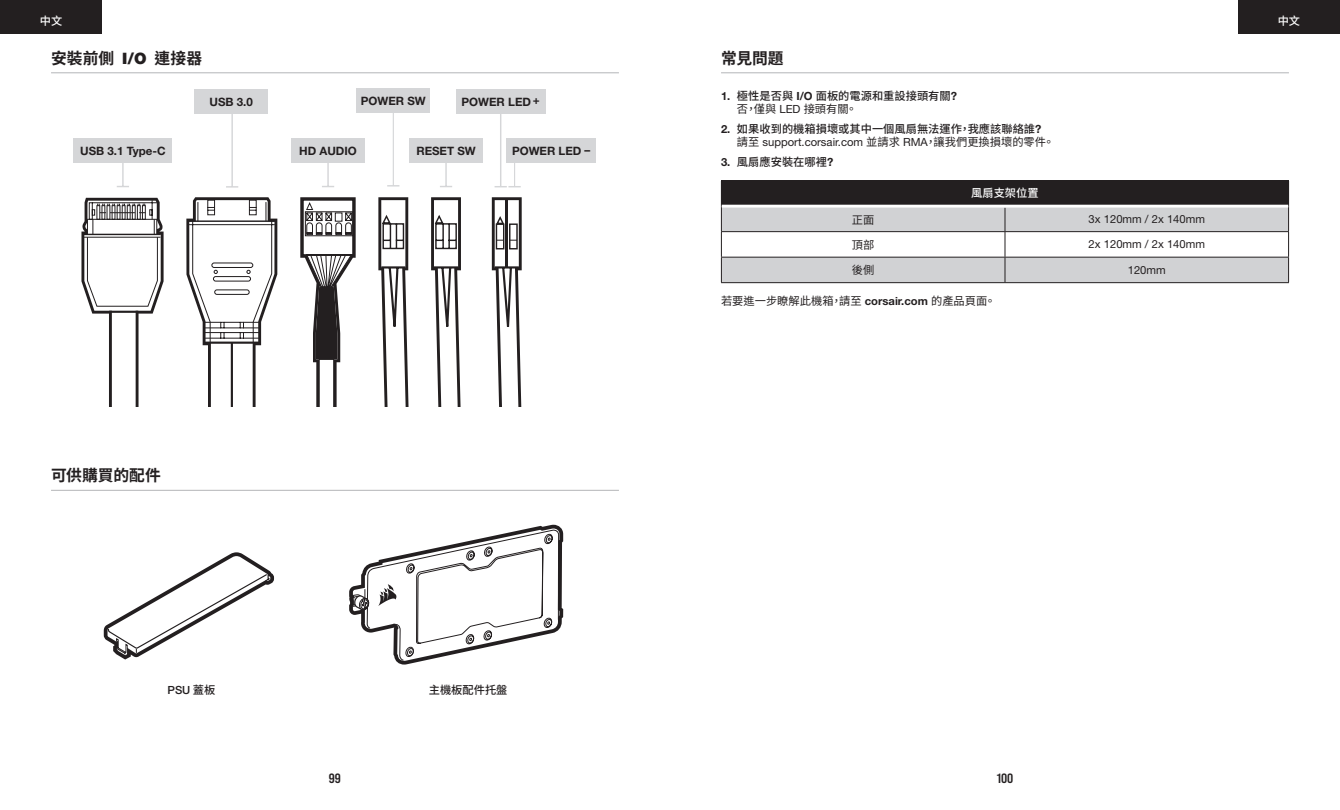
<style>
.page{position:relative;width:1340px;height:810px;background:#fff}
.page>*{position:absolute;margin:0;border:0;box-sizing:border-box;transform-origin:0 0}
.t1{font:700 15.75px "Source Han Sans HWTC";color:#231f20}
.t2{font:13.5px "Bebas Neue Pro Sm E Bd";color:#231f20}
.t3{font:700 11.47px "Helvetica Neue LT Pro";color:#231f20}
.t4{font:500 11.25px/13.5px "Source Han Sans TC";color:#231f20}
.t5{font:11.25px "Helvetica Neue LT Pro";color:#231f20}
.t6{font:11.25px "Source Han Sans TC";color:#231f20}
.t7{font:500 11.25px "Source Han Sans TC";color:#fff}
.t8{font:500 11.25px "Helvetica Neue LT Pro";color:#231f20}
.s1{font-family:"Helvetica Neue LT Pro";font-weight:900}
.s2{font-family:"Source Han Sans TC"}
.s3{font-family:"Helvetica Neue LT Pro";font-weight:700}
.s4{font-weight:400}
.s5{font-family:"Helvetica Neue LT Pro";font-weight:400}
</style>
<div class="page">
<svg style="left:104px;top:552px;width:170px;height:108px"></svg>
<svg style="left:349px;top:525px;width:214px;height:140px"></svg>
<hr style="left:231px;top:113px;width:2px;height:74px;background:#d5d6d8">
<svg style="left:226px;top:186px;width:12px;height:2px"></svg>
<div style="left:194px;top:89px;width:74px;height:25px;background:#d5d6d8"></div>
<hr style="left:122px;top:154px;width:2px;height:33px;background:#d5d6d8">
<div style="left:74px;top:138px;width:98px;height:24px;background:#d5d6d8"></div>
<hr style="left:327px;top:154px;width:2px;height:33px;background:#d5d6d8">
<div style="left:291px;top:138px;width:74px;height:24px;background:#d5d6d8"></div>
<hr style="left:393px;top:113px;width:1px;height:73px;background:#d5d6d8">
<svg style="left:387px;top:185px;width:12px;height:2px"></svg>
<div style="left:356px;top:88px;width:74px;height:25px;background:#d5d6d8"></div>
<hr style="left:445px;top:154px;width:2px;height:33px;background:#d5d6d8">
<div style="left:409px;top:138px;width:74px;height:24px;background:#d5d6d8"></div>
<svg style="left:81px;top:198px;width:83px;height:209px"></svg>
<hr style="left:109px;top:311px;width:29px;height:2px;background:#231f20">
<svg style="left:186px;top:197px;width:91px;height:210px"></svg>
<svg style="left:378px;top:197px;width:31px;height:210px"></svg>
<svg style="left:300px;top:197px;width:55px;height:210px"></svg>
<hr style="left:302px;top:254px;width:51px;height:2px;background:#231f20">
<svg style="left:431px;top:197px;width:30px;height:210px"></svg>
<hr style="left:500px;top:114px;width:1px;height:73px;background:#d5d6d8">
<div style="left:456px;top:89px;width:89px;height:25px;background:#d5d6d8"></div>
<svg style="left:494px;top:160px;width:26px;height:27px"></svg>
<div style="left:506px;top:138px;width:90px;height:25px;background:#d5d6d8"></div>
<svg style="left:492px;top:197px;width:30px;height:210px"></svg>
<hr style="left:505px;top:199px;width:3px;height:68px;background:#231f20">
<div style="left:1237px;top:0;width:102px;height:34px;background:#231f20"></div>
<div style="left:0;top:0;width:102px;height:34px;background:#231f20"></div>
<hr style="left:51px;top:72px;width:568px;height:1px;background:#bcbdc0">
<hr style="left:51px;top:490px;width:568px;height:1px;background:#bcbdc0">
<hr style="left:721px;top:72px;width:567px;height:1px;background:#bcbdc0">
<div style="left:721px;top:181px;width:567px;height:25px;background:#231f20"></div>
<svg style="left:722px;top:208px;width:566px;height:74px;fill:#d1d2d4"></svg>
<hr style="left:721px;top:180px;width:284px;height:1px;background:#231f20">
<hr style="left:1005px;top:180px;width:283px;height:1px;background:#231f20">
<hr style="left:721px;top:231px;width:284px;height:1px;background:#231f20">
<hr style="left:1005px;top:231px;width:283px;height:1px;background:#231f20">
<hr style="left:721px;top:257px;width:284px;height:1px;background:#231f20">
<svg style="left:721px;top:204px;width:1px;height:78px"></svg>
<hr style="left:1005px;top:257px;width:283px;height:1px;background:#231f20">
<svg style="left:1004px;top:208px;width:1px;height:74px"></svg>
<svg style="left:1288px;top:181px;width:1px;height:101px"></svg>
<hr style="left:721px;top:282px;width:284px;height:1px;background:#231f20">
<hr style="left:1005px;top:282px;width:283px;height:1px;background:#231f20">
<hr style="left:721px;top:205px;width:284px;height:3px;background:#fff">
<hr style="left:1005px;top:205px;width:283px;height:3px;background:#fff">
<p class="t7" style="left:40px;top:14px;width:24px">中文</p>
<p class="t7" style="left:1277px;top:14px;width:24px">中文</p>
<h1 class="t1" style="left:51px;top:49px;width:153px">安裝前側 <span class="s1">I/O</span> 連接器</h1>
<p class="t3" style="left:209px;top:95px;width:45px">USB 3.0</p>
<p class="t3" style="left:361px;top:93px;width:66px">POWER SW</p>
<p class="t3" style="left:461px;top:95px;width:80px">POWER LED +</p>
<p class="t3" style="left:80px;top:143px;width:87px">USB 3.1 Type-C</p>
<p class="t3" style="left:299px;top:143px;width:59px">HD AUDIO</p>
<p class="t3" style="left:416px;top:143px;width:61px">RESET SW</p>
<p class="t3" style="left:512px;top:144px;width:80px">POWER LED –</p>
<h1 class="t1" style="left:51px;top:467px;width:111px">可供購買的配件</h1>
<p class="t8" style="left:167px;top:683px;width:49px">PSU <span class="s2">蓋板</span></p>
<p class="t4" style="left:429px;top:683px;width:80px">主機板配件托盤</p>
<h1 class="t1" style="left:721px;top:49px;width:64px">常見問題</h1>
<p class="t4" style="left:737px;top:89px;width:222px;text-indent:-16px"><span class="s3">1.</span> 極性是否與 <span class="s3">I/O</span> 面板的電源和重設接頭有關<span class="s3">?</span><span class="s4">否，僅與</span> <span class="s5">LED</span> <span class="s4">接頭有關。</span></p>
<p class="t4" style="left:721px;top:122px;width:322px"><span class="s3">2.</span> 如果收到的機箱損壞或其中一個風扇無法運作，我應該聯絡誰<span class="s3">?</span></p>
<p class="t5" style="left:737px;top:135px;width:319px"><span class="s2">請至</span> support.corsair.com <span class="s2">並請求</span> RMA<span class="s2">，讓我們更換損壞的零件。</span></p>
<p class="t4" style="left:721px;top:156px;width:114px"><span class="s3">3.</span> 風扇應安裝在哪裡<span class="s3">?</span></p>
<p class="t7" style="left:971px;top:187px;width:69px">風扇支架位置</p>
<p class="t6" style="left:852px;top:213px;width:24px">正面</p>
<p class="t5" style="left:1088px;top:213px;width:118px">3x 120mm / 2x 140mm</p>
<p class="t6" style="left:852px;top:238px;width:24px">頂部</p>
<p class="t5" style="left:1088px;top:237px;width:118px">2x 120mm / 2x 140mm</p>
<p class="t6" style="left:852px;top:264px;width:24px">後側</p>
<p class="t5" style="left:1127px;top:263px;width:39px">120mm</p>
<p class="t6" style="left:721px;top:295px;width:276px">若要進一步瞭解此機箱，請至 <span class="s3">corsair.com</span> 的產品頁面。</p>
<p class="t2" style="left:329px;top:771px;width:14px">99</p>
<p class="t2" style="left:996px;top:771px;width:18px">100</p>
</div>
